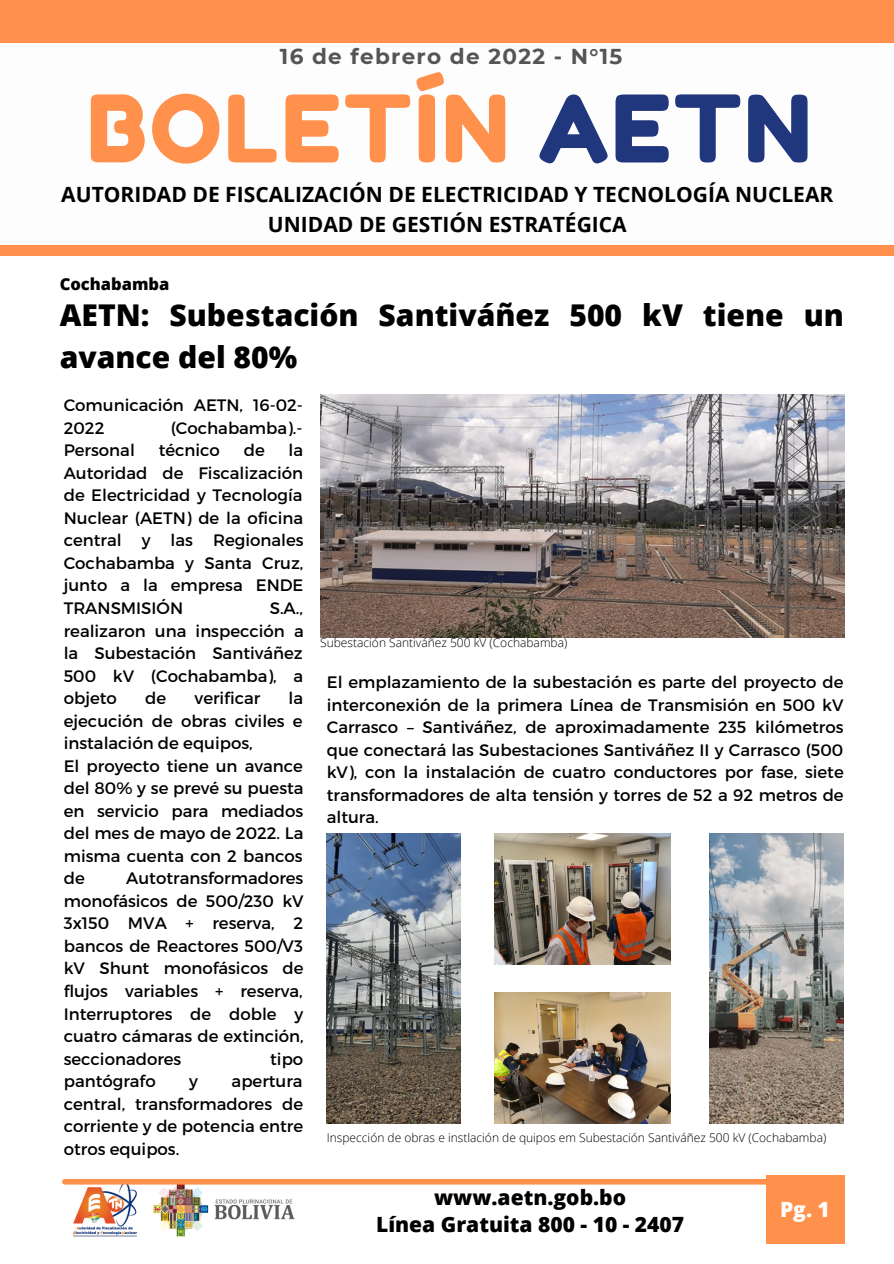
<style>
.page{position:relative;width:894px;height:1264px;background:#fff}
.page>*{position:absolute;margin:0;border:0;box-sizing:border-box;transform-origin:0 0}
.t1{font:92.7px "Fredoka One";letter-spacing:.03em;color:#ff914d}
.t2{font:800 30px/41.7px "Open Sans";color:#000}
.t3{font:700 21.45px "Montserrat";letter-spacing:.06em;color:#555}
.t4{font:700 21px "Open Sans";color:#000}
.t5{font:800 21px "Open Sans";color:#000}
.t6{font:800 21px "Open Sans";color:#fff}
.t7{font:16.5px/22.5px "Montserrat";color:#000;text-align:justify}
.t8{font:800 16.5px "Open Sans";color:#000}
.t9{font:300 12px "Open Sans";color:#000}
.s1{color:#20367d}
</style>
<div class="page">
<div style="left:765px;top:1175px;width:79px;height:68px;background:#ff914d"></div>
<div style="left:0;top:0;width:893px;height:256px;background:#ff914d"></div>
<div style="left:0;top:43px;width:893px;height:202px;background:#fefdfd"></div>
<img style="left:62px;top:1179px;width:242px;height:58px">
<div style="left:65px;top:1178px;width:776px;height:6px;background:#ff914d"></div>
<img style="left:320px;top:395px;width:524px;height:242px">
<img style="left:327px;top:833px;width:134px;height:290px">
<img style="left:709px;top:833px;width:134px;height:290px">
<img style="left:494px;top:833px;width:175px;height:131px">
<img style="left:494px;top:992px;width:175px;height:131px">
<p class="t3" style="left:280px;top:43px;width:344px">16 de febrero de 2022 - N°15</p>
<p class="t1" style="left:87px;top:72px;width:725px">BOLETÍN <span class="s1">AETN</span></p>
<p class="t4" style="left:61px;top:180px;width:773px">AUTORIDAD DE FISCALIZACIÓN DE ELECTRICIDAD Y TECNOLOGÍA NUCLEAR</p>
<p class="t4" style="left:268px;top:209px;width:360px">UNIDAD DE GESTIÓN ESTRATÉGICA</p>
<p class="t8" style="left:60px;top:272px;width:111px">Cochabamba</p>
<p class="t2" style="left:60px;top:294px;width:785px">AETN: Subestación Santiváñez 500 kV tiene un avance del 80%</p>
<p class="t7" style="left:64px;top:393px;width:241px">Comunicación AETN, 16-02-<br>2022</p>
<p class="t7" style="left:171px;top:416px;width:133px">(Cochabamba).-</p>
<p class="t7" style="left:64px;top:438px;width:73px">Personal</p>
<p class="t7" style="left:159px;top:438px;width:63px">técnico</p>
<p class="t7" style="left:244px;top:438px;width:23px">de</p>
<p class="t7" style="left:64px;top:438px;width:241px;text-indent:225px">la Autoridad de Fiscalización de Electricidad y Tecnología Nuclear (AETN) de la oficina central y las Regionales Cochabamba y Santa Cruz, junto a la empresa ENDE TRANSMISIÓN</p>
<p class="t7" style="left:64px;top:596px;width:241px;text-indent:206px">S.A., realizaron una inspección a la Subestación Santiváñez 500 kV (Cochabamba), a objeto</p>
<p class="t7" style="left:145px;top:686px;width:23px">de</p>
<p class="t7" style="left:194px;top:686px;width:67px">verificar</p>
<p class="t7" style="left:64px;top:686px;width:241px;text-indent:225px">la ejecución de obras civiles e instalación de equipos,</p>
<p class="t7" style="left:64px;top:753px;width:241px">El proyecto tiene un avance del 80% y se prevé su puesta en servicio para mediados del mes de mayo de 2022. La misma cuenta con 2 bancos de</p>
<p class="t7" style="left:64px;top:866px;width:241px;text-indent:62px">Autotransformadores monofásicos de 500/230 kV 3x150 MVA + reserva, 2 bancos de Reactores 500/V3 kV Shunt monofásicos de flujos variables + reserva, Interruptores de doble y cuatro cámaras de extinción, seccionadores</p>
<p class="t7" style="left:270px;top:1046px;width:35px">tipo</p>
<p class="t7" style="left:64px;top:1069px;width:93px">pantógrafo</p>
<p class="t7" style="left:189px;top:1069px;width:10px">y</p>
<p class="t7" style="left:64px;top:1069px;width:241px;text-indent:168px">apertura central, transformadores de corriente y de potencia entre otros equipos.</p>
<p class="t9" style="left:320px;top:634px;width:248px">Subestación Santiváñez 500 kV (Cochabamba)</p>
<p class="t7" style="left:327px;top:670px;width:518px">El emplazamiento de la subestación es parte del proyecto de interconexión de la primera Línea de Transmisión en 500 kV Carrasco – Santiváñez, de aproximadamente 235 kilómetros que conectará las Subestaciones Santiváñez II y Carrasco (500 kV), con la instalación de cuatro conductores por fase, siete transformadores de alta tensión y torres de 52 a 92 metros de altura.</p>
<p class="t9" style="left:327px;top:1129px;width:501px">Inspección de obras e instlación de quipos em Subestación Santiváñez 500 kV (Cochabamba)</p>
<p class="t5" style="left:434px;top:1182px;width:193px">www.aetn.gob.bo</p>
<p class="t5" style="left:376px;top:1209px;width:309px">Línea Gratuita 800 - 10 - 2407</p>
<p class="t6" style="left:779px;top:1194px;width:51px">Pg. 1</p>
</div>
